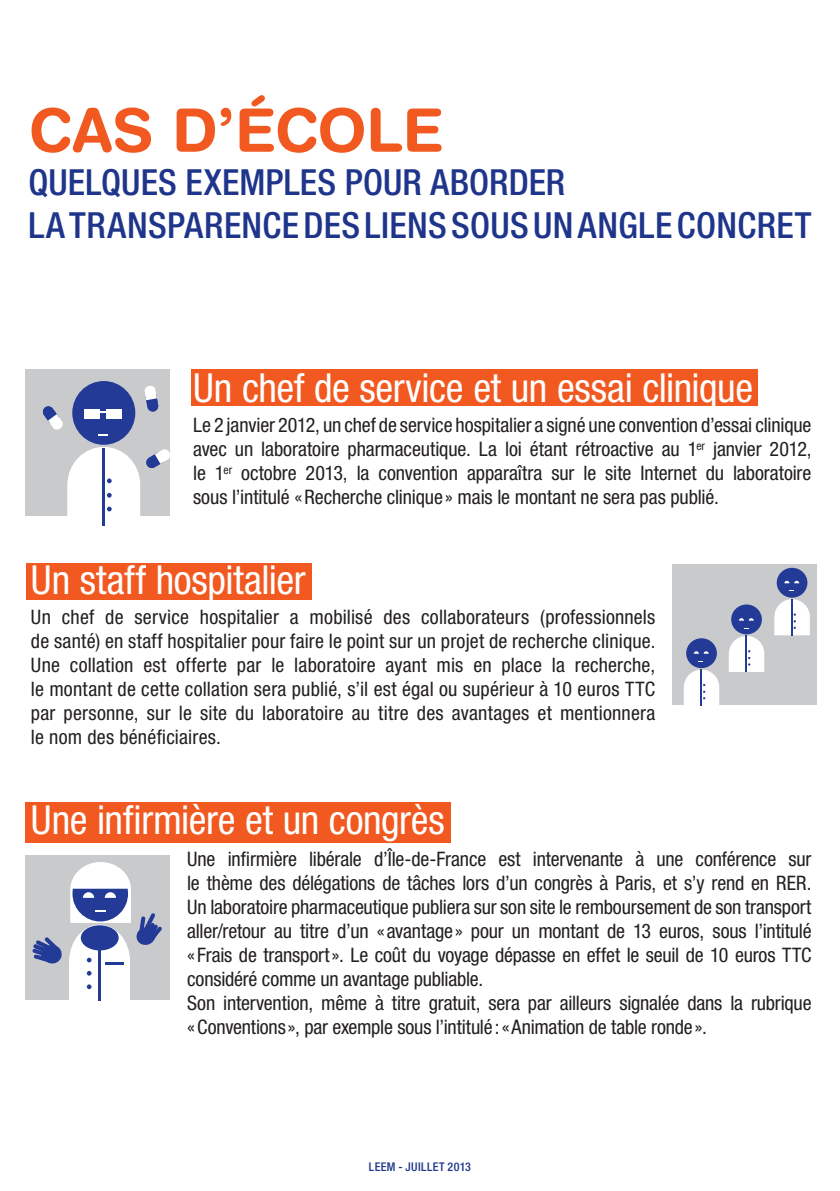
<style>
.page{position:relative;width:840px;height:1191px;background:#fff}
.page>*{position:absolute;margin:0;border:0;box-sizing:border-box;transform-origin:0 0}
.t1{font:700 60px "Helvetica Rounded";letter-spacing:-.005em;color:#f15921}
.t2{font:condensed 40px "Helvetica Neue LT Std";letter-spacing:-.01em;color:#fff}
.t3{font:500 condensed 36px/43.2px "Helvetica Neue LT Std";letter-spacing:.01em;color:#1e358b}
.t4{font:condensed 20px/24px "Helvetica Neue LT Std";letter-spacing:-.005em;color:#231f20}
.t5{font:500 condensed 12px "Helvetica Neue LT Std";letter-spacing:.03em;color:#1e358b}
</style>
<div class="page">
<div style="left:26px;top:803px;width:425px;height:40px;background:#f15921"></div>
<div style="left:27px;top:563px;width:285px;height:37px;background:#f15921"></div>
<div style="left:191px;top:369px;width:566px;height:36px;background:#f15921"></div>
<div style="left:26px;top:369px;width:144px;height:146px;background:#c9cacc"></div>
<div style="left:72px;top:381px;width:63px;height:64px;background:#233b96;border-radius:50%"></div>
<hr style="left:102px;top:448px;width:2px;height:77px;background:#233b96">
<div style="left:84px;top:409px;width:15px;height:10px;background:#fff"></div>
<div style="left:106px;top:409px;width:15px;height:10px;background:#fff"></div>
<svg style="left:43px;top:406px;width:20px;height:24px"></svg>
<svg style="left:67px;top:447px;width:103px;height:77px"></svg>
<svg style="left:144px;top:385px;width:15px;height:27px"></svg>
<svg style="left:99px;top:434px;width:9px;height:2px"></svg>
<div style="left:672px;top:564px;width:144px;height:140px;background:#c9cacc"></div>
<div style="left:730px;top:604px;width:31px;height:30px;background:#233b96;border-radius:50%"></div>
<svg style="left:728px;top:636px;width:35px;height:36px"></svg>
<div style="left:776px;top:568px;width:31px;height:29px;background:#233b96;border-radius:50%"></div>
<svg style="left:774px;top:599px;width:35px;height:36px"></svg>
<div style="left:685px;top:638px;width:31px;height:30px;background:#233b96;border-radius:50%"></div>
<svg style="left:683px;top:669px;width:35px;height:37px"></svg>
<svg style="left:739px;top:618px;width:14px;height:2px"></svg>
<svg style="left:693px;top:651px;width:15px;height:3px"></svg>
<svg style="left:784px;top:581px;width:14px;height:2px"></svg>
<div style="left:26px;top:855px;width:144px;height:145px;background:#c9cacc"></div>
<svg style="left:32px;top:937px;width:30px;height:27px"></svg>
<svg style="left:69px;top:862px;width:93px;height:138px"></svg>
<h1 class="t1" style="left:28px;top:94px;width:416px">CAS D’ÉCOLE</h1>
<h3 class="t3" style="left:28px;top:160px;width:784px">QUELQUES EXEMPLES POUR ABORDER<br>LA TRANSPARENCE DES LIENS SOUS UN ANGLE CONCRET</h3>
<h2 class="t2" style="left:193px;top:365px;width:561px">Un chef de service et un essai clinique</h2>
<p class="t4" style="left:193px;top:413px;width:619px;text-align:justify">Le 2 janvier 2012, un chef de service hospitalier a signé une convention d’essai clinique avec un laboratoire pharmaceutique. La loi étant rétroactive au 1<sup>er</sup> janvier 2012, le 1<sup>er</sup> octobre 2013, la convention apparaîtra sur le site Internet du laboratoire sous l’intitulé « Recherche clinique » mais le montant ne sera pas publié.</p>
<h2 class="t2" style="left:31px;top:557px;width:276px">Un staff hospitalier</h2>
<p class="t4" style="left:31px;top:605px;width:625px">Un chef de service hospitalier a mobilisé des collaborateurs (professionnels de santé) en staff hospitalier pour faire le point sur un projet de recherche clinique.<br>Une collation est offerte par le laboratoire ayant mis en place la recherche, le montant de cette collation sera publié, s’il est égal ou supérieur à 10 euros TTC par personne, sur le site du laboratoire au titre des avantages et mentionnera le nom des bénéficiaires.</p>
<h2 class="t2" style="left:31px;top:797px;width:415px">Une infirmière et un congrès</h2>
<p class="t4" style="left:187px;top:847px;width:625px">Une infirmière libérale d’Île-de-France est intervenante à une conférence sur le thème des délégations de tâches lors d’un congrès à Paris, et s’y rend en RER.<br>Un laboratoire pharmaceutique publiera sur son site le remboursement de son transport aller/retour au titre d’un «avantage» pour un montant de 13 euros, sous l’intitulé «Frais de transport». Le coût du voyage dépasse en effet le seuil de 10 euros TTC considéré comme un avantage publiable.<br>Son intervention, même à titre gratuit, sera par ailleurs signalée dans la rubrique « Conventions », par exemple sous l’intitulé:« Animation de table ronde».</p>
<p class="t5" style="left:369px;top:1159px;width:14px">LEEM</p>
<p class="t5" style="left:398px;top:1159px;width:74px">- JUILLET 2013</p>
</div>
